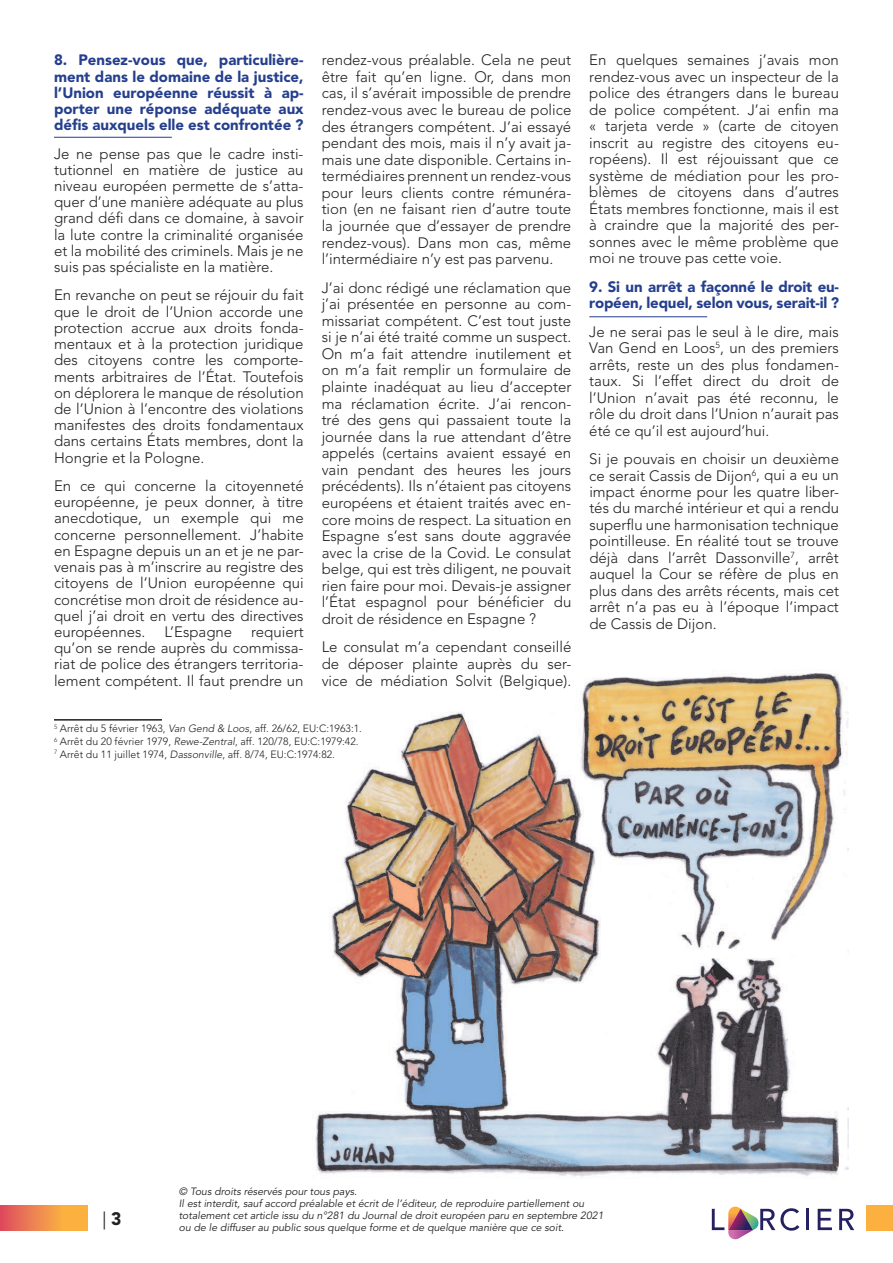
<style>
.page{position:relative;width:893px;height:1263px;background:#fff}
.page>*{position:absolute;margin:0;border:0;box-sizing:border-box;transform-origin:0 0}
.t1{font:18px "Avenir LT Std";color:#231f20}
.t2{font:300 15px/16.5px "Avenir LT Std";color:#231f20;text-align:justify}
.t3{font:900 15px/16.2px "Avenir LT Std";letter-spacing:-.01em;color:#253f8e;text-align:justify}
.t4{font:italic 10.5px/12px "Avenir LT Std";color:#231f20}
.t5{font:300 10.5px/12.6px "Avenir LT Std";color:#231f20}
.s1{font-style:italic}
.s2{font-weight:900}
</style>
<div class="page">
<hr style="left:806px;top:1209px;width:3px;height:21px;background:#252161">
<svg style="left:818px;top:1209px;width:14px;height:21px"></svg>
<svg style="left:839px;top:1209px;width:15px;height:21px"></svg>
<svg style="left:712px;top:1206px;width:87px;height:34px"></svg>
<div style="left:866px;top:1205px;width:27px;height:26px;background:#fbb03f"></div>
<img style="left:315px;top:673px;width:533px;height:504px">
<svg style="left:0;top:1205px;width:87px;height:26px;background:#f08b4c"></svg>
<hr style="left:54px;top:137px;width:118px;height:1px;background:#253f8e">
<hr style="left:54px;top:719px;width:108px;height:2px;background:#231f20">
<hr style="left:589px;top:316px;width:118px;height:1px;background:#253f8e">
<p class="t3" style="left:54px;top:52px;width:251px">8. Pensez-vous que, particulière&shy;ment dans le domaine de la justice, l’Union européenne réussit à ap&shy;porter une réponse adéquate aux défis auxquels elle est confrontée ?</p>
<p class="t2" style="left:54px;top:145px;width:251px">Je ne pense pas que le cadre insti&shy;tutionnel en matière de justice au niveau européen permette de s’atta&shy;quer d’une manière adéquate au plus grand défi dans ce domaine, à savoir la lute contre la criminalité organisée et la mobilité des criminels. Mais je ne suis pas spécialiste en la matière.</p>
<p class="t2" style="left:54px;top:287px;width:251px">En revanche on peut se réjouir du fait que le droit de l’Union accorde une protection accrue aux droits fonda&shy;mentaux et à la protection juridique des citoyens contre les comporte&shy;ments arbitraires de l’État. Toutefois on déplorera le manque de résolution de l’Union à l’encontre des violations manifestes des droits fondamentaux dans certains États membres, dont la Hongrie et la Pologne.</p>
<p class="t2" style="left:54px;top:478px;width:251px">En ce qui concerne la citoyenneté européenne, je peux donner, à titre anecdotique, un exemple qui me concerne personnellement. J’habite en Espagne depuis un an et je ne par&shy;venais pas à m’inscrire au registre des citoyens de l’Union européenne qui concrétise mon droit de résidence au&shy;quel j’ai droit en vertu des directives européennes.</p>
<p class="t2" style="left:322px;top:52px;width:251px">rendez-vous préalable. Cela ne peut être fait qu’en ligne. Or, dans mon cas, il s’avérait impossible de prendre rendez-vous avec le bureau de police des étrangers compétent. J’ai essayé pendant des mois, mais il n’y avait ja&shy;mais une date disponible. Certains in&shy;termédiaires prennent un rendez-vous pour leurs clients contre rémunéra&shy;tion (en ne faisant rien d’autre toute la journée que d’essayer de prendre rendez-vous). Dans mon cas, même l’intermédiaire n’y est pas parvenu.</p>
<p class="t2" style="left:322px;top:279px;width:251px">J’ai donc rédigé une réclamation que j’ai présentée en personne au com&shy;missariat compétent. C’est tout juste si je n’ai été traité comme un suspect.<br>On m’a fait attendre inutilement et on m’a fait remplir un formulaire de plainte inadéquat au lieu d’accepter ma réclamation écrite. J’ai rencon&shy;tré des gens qui passaient toute la journée dans la rue attendant d’être appelés (certains avaient essayé en vain pendant des heures les jours précédents). Ils n’étaient pas citoyens européens et étaient traités avec en&shy;core moins de respect. La situation en Espagne s’est sans doute aggravée avec la crise de la Covid. Le consulat belge, qui est très diligent, ne pouvait rien faire pour moi. Devais-je assigner l’État espagnol pour bénéficier du droit de résidence en Espagne ?</p>
<p class="t2" style="left:322px;top:639px;width:251px">Le consulat m’a cependant conseillé de déposer plainte auprès du ser&shy;vice de médiation Solvit (Belgique).</p>
<p class="t2" style="left:164px;top:624px;width:69px">L’Espagne</p>
<p class="t2" style="left:54px;top:624px;width:251px;text-indent:197px">requiert qu’on se rende auprès du commissa&shy;riat de police des étrangers territoria&shy;lement compétent. Il faut prendre un</p>
<p class="t5" style="left:54px;top:722px;width:309px"><sup>5</sup> Arrêt du 5 février 1963, <span class="s1">Van Gend &amp; Loos</span>, aff. 26/62, EU:C:1963:1.<br><sup>6</sup> Arrêt du 20 février 1979, <span class="s1">Rewe-Zentral</span>, aff. 120/78, EU:C:1979:42.<br><sup>7</sup> Arrêt du 11 juillet 1974, <span class="s1">Dassonville</span>, aff. 8/74, EU:C:1974:82.</p>
<p class="t2" style="left:589px;top:52px;width:251px">En quelques semaines j’avais mon rendez-vous avec un inspecteur de la police des étrangers dans le bureau de police compétent. J’ai enfin ma « tarjeta verde » (carte de citoyen inscrit au registre des citoyens eu&shy;ropéens). Il est réjouissant que ce système de médiation pour les pro&shy;blèmes de citoyens dans d’autres États membres fonctionne, mais il est à craindre que la majorité des per&shy;sonnes avec le même problème que moi ne trouve pas cette voie.</p>
<p class="t3" style="left:589px;top:278px;width:251px">9. Si un arrêt a façonné le droit eu&shy;ropéen, lequel, selon vous, serait-il ?</p>
<p class="t2" style="left:589px;top:323px;width:251px">Je ne serai pas le seul à le dire, mais Van Gend en Loos<sup>5</sup>, un des premiers arrêts, reste un des plus fondamen&shy;taux. Si l’effet direct du droit de l’Union n’avait pas été reconnu, le rôle du droit dans l’Union n’aurait pas été ce qu’il est aujourd’hui.</p>
<p class="t2" style="left:589px;top:451px;width:251px">Si je pouvais en choisir un deuxième ce serait Cassis de Dijon<sup>6</sup>, qui a eu un impact énorme pour les quatre liber&shy;tés du marché intérieur et qui a rendu superflu une harmonisation technique pointilleuse. En réalité tout se trouve déjà dans l’arrêt Dassonville<sup>7</sup>, arrêt auquel la Cour se réfère de plus en plus dans des arrêts récents, mais cet arrêt n’a pas eu à l’époque l’impact de Cassis de Dijon.</p>
<p class="t1" style="left:102px;top:1208px;width:21px">| <span class="s2">3</span></p>
<p class="t4" style="left:179px;top:1185px;width:426px">© Tous droits réservés pour tous pays.<br>Il est interdit, sauf accord préalable et écrit de l’éditeur, de reproduire partiellement ou totalement cet article issu du n°281 du Journal de droit européen paru en septembre 2021 ou de le diffuser au public sous quelque forme et de quelque manière que ce soit.</p>
</div>
